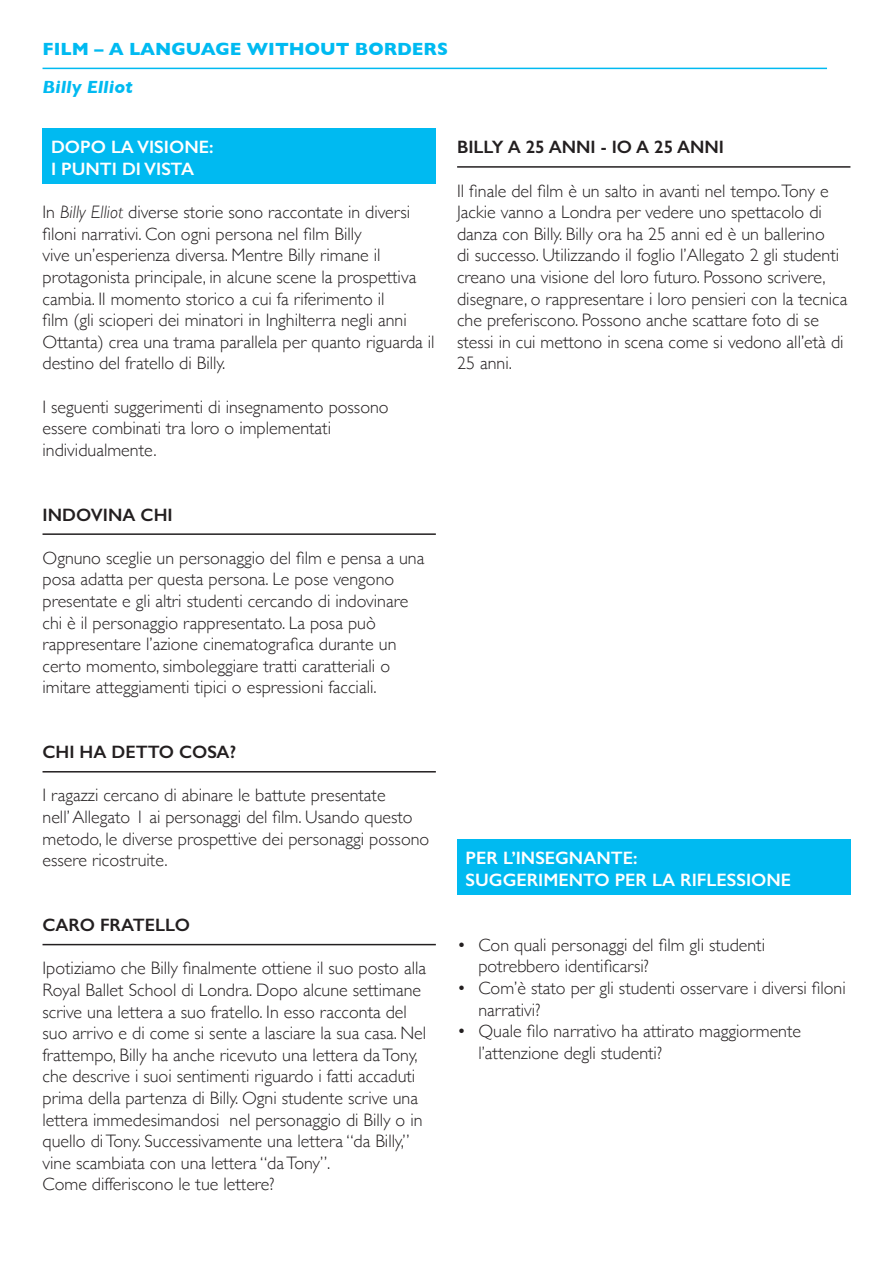
<style>
.page{position:relative;width:893px;height:1263px;background:#fff}
.page>*{position:absolute;margin:0;border:0;box-sizing:border-box;transform-origin:0 0}
.t1{font:300 18px/21.6px "Gill Sans";color:#231f20}
.t2{font:600 18px/21.6px "Gill Sans";color:#fff}
.t3{font:600 18px "Gill Sans";color:#231f20}
.t4{font:700 18px "Gill Sans";color:#00baf1}
.t5{font:italic 700 18px "Gill Sans";color:#00baf1}
.s1{font-style:italic}
</style>
<div class="page">
<div style="left:43px;top:129px;width:393px;height:55px;background:#00baf1"></div>
<hr style="left:43px;top:68px;width:784px;height:1px;background:#00baf1">
<hr style="left:43px;top:533px;width:393px;height:2px;background:#231f20">
<hr style="left:43px;top:771px;width:393px;height:1px;background:#231f20">
<hr style="left:43px;top:944px;width:393px;height:1px;background:#231f20">
<hr style="left:457px;top:166px;width:393px;height:2px;background:#231f20">
<div style="left:457px;top:840px;width:393px;height:55px;background:#00baf1"></div>
<p class="t4" style="left:43px;top:35px;width:407px">FILM – A LANGUAGE WITHOUT BORDERS</p>
<p class="t5" style="left:43px;top:77px;width:92px">Billy Elliot</p>
<p class="t2" style="left:51px;top:136px;width:164px">DOPO LA VISIONE:<br>I PUNTI DI VISTA</p>
<p class="t1" style="left:43px;top:201px;width:394px">In <span class="s1">Billy Elliot</span> diverse storie sono raccontate in diversi filoni narrativi. Con ogni persona nel film Billy<br>vive un’esperienza diversa. Mentre Billy rimane il protagonista principale, in alcune scene la prospettiva cambia. Il momento storico a cui fa riferimento il<br>film (gli scioperi dei minatori in Inghilterra negli anni Ottanta) crea una trama parallela per quanto riguarda il destino del fratello di Billy.</p>
<p class="t1" style="left:43px;top:395px;width:348px">I seguenti suggerimenti di insegnamento possono essere combinati tra loro o implementati individualmente.</p>
<p class="t3" style="left:457px;top:136px;width:269px">BILLY A 25 ANNI - IO A 25 ANNI</p>
<p class="t1" style="left:457px;top:179px;width:392px">Il finale del film è un salto in avanti nel tempo.Tony e Jackie vanno a Londra per vedere uno spettacolo di danza con Billy. Billy ora ha 25 anni ed è un ballerino<br>di successo. Utilizzando il foglio l’Allegato 2 gli studenti creano una visione del loro futuro. Possono scrivere, disegnare, o rappresentare i loro pensieri con la tecnica che preferiscono. Possono anche scattare foto di se stessi in cui mettono in scena come si vedono all’età di 25 anni.</p>
<p class="t3" style="left:43px;top:504px;width:132px">INDOVINA CHI</p>
<p class="t1" style="left:43px;top:546px;width:383px">Ognuno sceglie un personaggio del film e pensa a una posa adatta per questa persona. Le pose vengono presentate e gli altri studenti cercando di indovinare chi è il personaggio rappresentato. La posa può rappresentare l’azione cinematografica durante un certo momento, simboleggiare tratti caratteriali o imitare atteggiamenti tipici o espressioni facciali.</p>
<p class="t3" style="left:43px;top:741px;width:195px">CHI HA DETTO COSA?</p>
<p class="t1" style="left:43px;top:784px;width:388px">I ragazzi cercano di abinare le battute presentate<br>nell’ Allegato 1 ai personaggi del film. Usando questo metodo, le diverse prospettive dei personaggi possono essere ricostruite.</p>
<p class="t3" style="left:43px;top:914px;width:149px">CARO FRATELLO</p>
<p class="t1" style="left:43px;top:957px;width:385px">Ipotiziamo che Billy finalmente ottiene il suo posto alla Royal Ballet School di Londra. Dopo alcune settimane scrive una lettera a suo fratello. In esso racconta del suo arrivo e di come si sente a lasciare la sua casa. Nel frattempo, Billy ha anche ricevuto una lettera da Tony, che descrive i suoi sentimenti riguardo i fatti accaduti prima della partenza di Billy. Ogni studente scrive una lettera immedesimandosi nel personaggio di Billy o in quello di Tony. Successivamente una lettera “da Billy,” vine scambiata con una lettera “da Tony”.</p>
<p class="t1" style="left:43px;top:1173px;width:234px">Come differiscono le tue lettere?</p>
<p class="t2" style="left:466px;top:847px;width:327px">PER L’INSEGNANTE:<br>SUGGERIMENTO PER LA RIFLESSIONE</p>
<p class="t1" style="left:478px;top:933px;width:288px;text-indent:-21px">• Con quali personaggi del film gli studenti potrebbero identificarsi?</p>
<p class="t1" style="left:478px;top:976px;width:369px;text-indent:-21px">• Com’è stato per gli studenti osservare i diversi filoni narrativi?</p>
<p class="t1" style="left:478px;top:1020px;width:324px;text-indent:-21px">• Quale filo narrativo ha attirato maggiormente l’attenzione degli studenti?</p>
</div>
